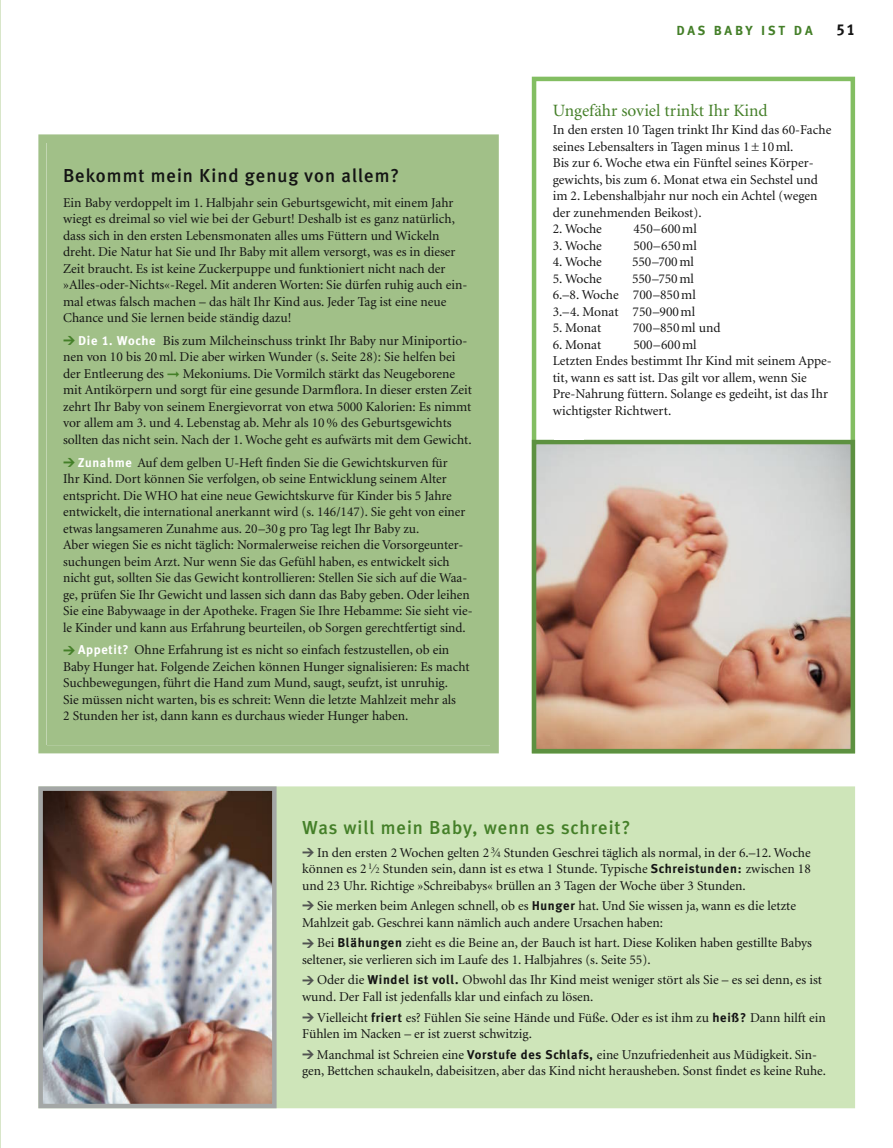
<style>
.page{position:relative;width:893px;height:1148px;background:#fff}
.page>*{position:absolute;margin:0;border:0;box-sizing:border-box;transform-origin:0 0}
.t1{font:500 18.75px "Meta GU";letter-spacing:.05em;color:#447f28}
.t2{font:500 18.75px "Meta GU";letter-spacing:.055em;color:#141414}
.t3{font:17.25px "Minion";color:#447f28}
.t4{font:700 15.75px "Meta GU";color:#141414}
.t5{font:13.5px/16.5px "Minion";color:#141414}
.t6{font:700 13.2px "Meta GU";letter-spacing:.205em;color:#447f28}
.s1{font-family:"DIN";font-weight:900;font-size:12px;color:#447f28}
.s2{font-family:"Meta GU";font-weight:700;font-size:12.75px;color:#fff}
.s3{color:#447f28}
.s4{font-family:"DIN";font-weight:900;font-size:12px;color:#505251}
.s5{font-size:8.7px}
.s6{font-family:"Meta GU";font-weight:700;font-size:12.75px}
</style>
<div class="page">
<div style="left:47px;top:794px;width:800px;height:306px;background:#cee5b9"></div>
<div style="left:38px;top:786px;width:817px;height:322px;border:8px solid #cee5b9"></div>
<div style="left:47px;top:143px;width:443px;height:602px;background:#a1c088"></div>
<div style="left:38px;top:134px;width:461px;height:619px;border:8px solid #a1c088"></div>
<div style="left:532px;top:77px;width:323px;height:676px;border:4px solid #83be62"></div>
<img style="left:537px;top:445px;width:313px;height:303px">
<div style="left:532px;top:440px;width:323px;height:313px;border:4px solid #5d9141"></div>
<img style="left:43px;top:791px;width:228px;height:312px">
<div style="left:38px;top:786px;width:238px;height:322px;border:4px solid #a4a7a6"></div>
<hr style="left:0;top:0;width:1px;height:1148px;background:#d8e6c9">
<h1 class="t2" style="left:63px;top:168px;width:338px">Bekommt mein Kind genug von allem?</h1>
<p class="t5" style="left:63px;top:195px;width:406px">Ein Baby verdoppelt im 1. Halbjahr sein Geburtsgewicht, mit einem Jahr wiegt es dreimal so viel wie bei der Geburt! Deshalb ist es ganz natürlich, dass sich in den ersten Lebensmonaten alles ums Füttern und Wickeln dreht. Die Natur hat Sie und Ihr Baby mit allem versorgt, was es in dieser Zeit braucht. Es ist keine Zuckerpuppe und funktioniert nicht nach der »Alles-oder-Nichts«-Regel. Mit anderen Worten: Sie dürfen ruhig auch ein&shy;mal etwas falsch machen – das hält Ihr Kind aus. Jeder Tag ist eine neue Chance und Sie lernen beide ständig dazu!</p>
<p class="t5" style="left:63px;top:333px;width:410px"><span class="s1">&gt;</span> <span class="s2">Die 1. Woche</span> Bis zum Milcheinschuss trinkt Ihr Baby nur Miniportio&shy;nen von 10 bis 20 ml. Die aber wirken Wunder (s. Seite 28): Sie helfen bei der Entleerung des <span class="s3">➞</span> Mekoniums. Die Vormilch stärkt das Neugeborene mit Antikörpern und sorgt für eine gesunde Darmflora. In dieser ersten Zeit zehrt Ihr Baby von seinem Energievorrat von etwa 5000 Kalorien: Es nimmt vor allem am 3. und 4. Lebenstag ab. Mehr als 10 % des Geburtsgewichts sollten das nicht sein. Nach der 1. Woche geht es aufwärts mit dem Gewicht.</p>
<p class="t5" style="left:63px;top:455px;width:411px"><span class="s1">&gt;</span> <span class="s2">Zunahme</span> Auf dem gelben U-Heft finden Sie die Gewichtskurven für<br>Ihr Kind. Dort können Sie verfolgen, ob seine Entwicklung seinem Alter entspricht. Die WHO hat eine neue Gewichtskurve für Kinder bis 5 Jahre entwickelt, die international anerkannt wird (s. 146/147). Sie geht von einer etwas langsameren Zunahme aus. 20–30 g pro Tag legt Ihr Baby zu.<br>Aber wiegen Sie es nicht täglich: Normalerweise reichen die Vorsorgeunter&shy;suchungen beim Arzt. Nur wenn Sie das Gefühl haben, es entwickelt sich nicht gut, sollten Sie das Gewicht kontrollieren: Stellen Sie sich auf die Waa&shy;ge, prüfen Sie Ihr Gewicht und lassen sich dann das Baby geben. Oder leihen Sie eine Babywaage in der Apotheke. Fragen Sie Ihre Hebamme: Sie sieht vie&shy;le Kinder und kann aus Erfahrung beurteilen, ob Sorgen gerechtfertigt sind.</p>
<p class="t5" style="left:63px;top:643px;width:408px"><span class="s1">&gt;</span> <span class="s2">Appetit?</span> Ohne Erfahrung ist es nicht so einfach festzustellen, ob ein Baby Hunger hat. Folgende Zeichen können Hunger signalisieren: Es macht Suchbewegungen, führt die Hand zum Mund, saugt, seufzt, ist unruhig.<br>Sie müssen nicht warten, bis es schreit: Wenn die letzte Mahlzeit mehr als<br>2 Stunden her ist, dann kann es durchaus wieder Hunger haben.</p>
<p class="t6" style="left:676px;top:26px;width:138px">DAS BABY IST DA</p>
<p class="t4" style="left:836px;top:24px;width:20px">51</p>
<p class="t3" style="left:553px;top:103px;width:216px">Ungefähr soviel trinkt Ihr Kind</p>
<p class="t5" style="left:553px;top:123px;width:280px">In den ersten 10 Tagen trinkt Ihr Kind das 60-Fache seines Lebensalters in Tagen minus 1 ± 10 ml.<br>Bis zur 6. Woche etwa ein Fünftel seines Körper - gewichts, bis zum 6. Monat etwa ein Sechstel und im 2. Lebenshalbjahr nur noch ein Achtel (wegen der zunehmenden Beikost).</p>
<p class="t5" style="left:553px;top:222px;width:51px">2. Woche</p>
<p class="t5" style="left:633px;top:222px;width:65px">450–600 ml</p>
<p class="t5" style="left:553px;top:238px;width:51px">3. Woche</p>
<p class="t5" style="left:633px;top:238px;width:65px">500–650 ml</p>
<p class="t5" style="left:553px;top:255px;width:51px">4. Woche</p>
<p class="t5" style="left:632px;top:255px;width:63px">550–700 ml</p>
<p class="t5" style="left:553px;top:271px;width:51px">5. Woche</p>
<p class="t5" style="left:553px;top:271px;width:144px;text-indent:79px">550–750 ml<br>6.–8. Woche 700–850 ml<br>3.–4. Monat 750–900 ml</p>
<p class="t5" style="left:553px;top:321px;width:50px">5. Monat</p>
<p class="t5" style="left:633px;top:321px;width:89px">700–850 ml und</p>
<p class="t5" style="left:553px;top:337px;width:50px">6. Monat</p>
<p class="t5" style="left:553px;top:337px;width:280px;text-indent:80px">500–600 ml<br>Letzten Endes bestimmt Ihr Kind mit seinem Appe&shy;tit, wann es satt ist. Das gilt vor allem, wenn Sie Pre-Nahrung füttern. Solange es gedeiht, ist das Ihr wichtigster Richtwert.</p>
<h1 class="t1" style="left:302px;top:820px;width:330px">Was will mein Baby, wenn es schreit?</h1>
<p class="t5" style="left:302px;top:845px;width:510px;text-align:justify"><span class="s4">&gt;</span> In den ersten 2 Wochen gelten 2 <sup>3</sup>⁄<span class="s5">4</span> Stunden Geschrei täglich als normal, in der 6.–12. Woche können es 2 <sup>1</sup>⁄<span class="s5">2</span> Stunden sein, dann ist es etwa 1 Stunde. Typische <span class="s6">Schreistunden:</span> zwischen 18 und 23 Uhr. Richtige »Schreibabys« brüllen an 3 Tagen der Woche über 3 Stunden.</p>
<p class="t5" style="left:302px;top:898px;width:495px"><span class="s4">&gt;</span> Sie merken beim Anlegen schnell, ob es <span class="s6">Hunger</span> hat. Und Sie wissen ja, wann es die letzte<br>Mahlzeit gab. Geschrei kann nämlich auch andere Ursachen haben:</p>
<p class="t5" style="left:302px;top:936px;width:511px"><span class="s4">&gt;</span> Bei <span class="s6">Blähungen</span> zieht es die Beine an, der Bauch ist hart. Diese Koliken haben gestillte Babys seltener, sie verlieren sich im Laufe des 1. Halbjahres (s. Seite 55).</p>
<p class="t5" style="left:302px;top:973px;width:521px"><span class="s4">&gt;</span> Oder die <span class="s6">Windel ist voll.</span> Obwohl das Ihr Kind meist weniger stört als Sie – es sei denn, es ist wund. Der Fall ist jedenfalls klar und einfach zu lösen.</p>
<p class="t5" style="left:302px;top:1010px;width:525px"><span class="s4">&gt;</span> Vielleicht <span class="s6">friert</span> es? Fühlen Sie seine Hände und Füße. Oder es ist ihm zu <span class="s6">heiß?</span> Dann hilft ein<br>Fühlen im Nacken – er ist zuerst schwitzig.</p>
<p class="t5" style="left:302px;top:1047px;width:525px"><span class="s4">&gt;</span> Manchmal ist Schreien eine <span class="s6">Vorstufe des Schlafs,</span> eine Unzufriedenheit aus Müdigkeit. Sin&shy;gen, Bettchen schaukeln, dabeisitzen, aber das Kind nicht herausheben. Sonst findet es keine Ruhe.</p>
</div>
